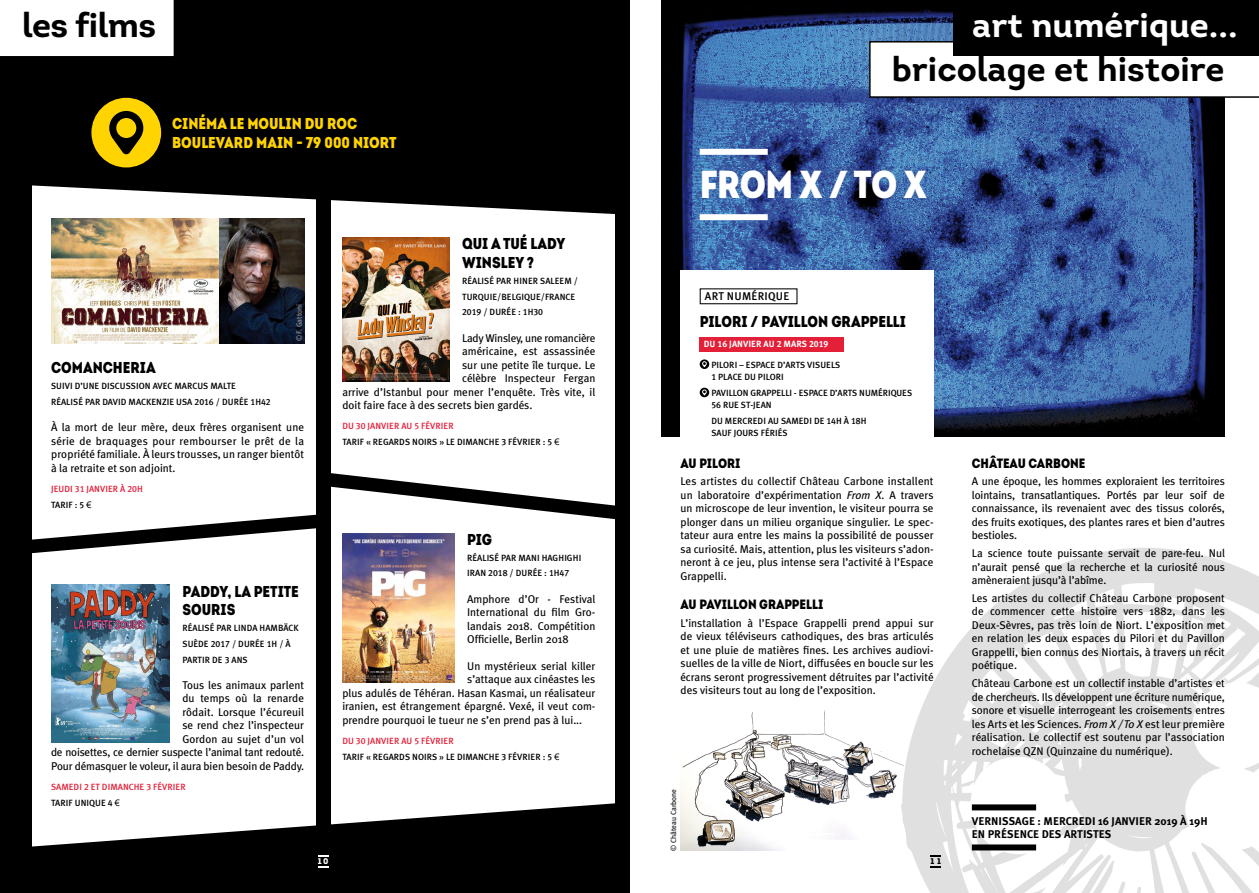
<style>
.page{position:relative;width:1259px;height:893px;background:#fff}
.page>*{position:absolute;margin:0;border:0;box-sizing:border-box;transform-origin:0 0}
.t1{font:900 39px "Intro Condensed";color:#fff}
.t2{font:700 34.5px "Intro";color:#000}
.t3{font:700 34.5px "Intro";color:#fff}
.t4{font:900 15.75px/18.9px "Intro Condensed";color:#000}
.t5{font:900 15.75px/18.9px "Intro Condensed";color:#ffd400}
.t6{font:900 13.5px "Intro Condensed";color:#000}
.t7{font:11.25px/13.5px "Meta Plus";color:#000;text-align:justify}
.t8{font:700 11.25px/13.5px "Meta Plus";color:#000}
.t9{font:11.25px "Meta Plus";letter-spacing:-.02em;color:#000}
.t10{font:11.25px "Meta Plus Medium Caps";letter-spacing:.02em;color:#000}
.t11{font:9px/15.8px "Meta Plus Medium Caps";color:#000}
.t12{font:9px/16.2px "Meta Plus Medium Caps";color:#e41f38}
.t13{font:9px "Meta Plus Bold Caps";color:#fff}
.t14{font:8.25px "Intro Black Alt";color:#fff}
.t15{font:8.25px "Intro Black Alt";color:#000}
.t16{font:7.5px "Meta Plus";color:#000}
.t17{font:7.5px "Meta Plus";color:#9c9e9f}
.s1{color:#000}
.s2{font-family:"Arial";color:#000}
.s3{color:#e41f38}
.s4{font-family:"Arial"}
.s5{font-style:italic}
</style>
<div class="page">
<img style="left:680px;top:710px;width:221px;height:140px">
<div style="left:0;top:30px;width:32px;height:863px;background:#000"></div>
<svg style="left:32px;top:0;width:582px;height:214px;background:#121212"></svg>
<div style="left:614px;top:0;width:15px;height:893px;background:#000"></div>
<svg style="left:32px;top:802px;width:583px;height:91px;fill:#000"></svg>
<div style="left:316px;top:0;width:15px;height:893px;background:#000"></div>
<img style="left:661px;top:0;width:564px;height:436px">
<svg style="left:901px;top:547px;width:358px;height:346px;fill:#e3e3e4"></svg>
<img style="left:218px;top:218px;width:86px;height:126px">
<svg style="left:869px;top:41px;width:390px;height:57px"></svg>
<img style="left:342px;top:237px;width:107px;height:145px">
<img style="left:342px;top:562px;width:112px;height:120px">
<img style="left:51px;top:585px;width:119px;height:158px">
<svg style="left:32px;top:464px;width:598px;height:98px"></svg>
<svg style="left:0;top:0;width:174px;height:56px"></svg>
<div style="left:91px;top:98px;width:70px;height:69px;background:#ffd400;border-radius:50%"></div>
<svg style="left:109px;top:111px;width:34px;height:44px"></svg>
<div style="left:953px;top:0;width:306px;height:55px;background:#000"></div>
<div style="left:972px;top:804px;width:64px;height:6px;background:#000"></div>
<div style="left:972px;top:844px;width:64px;height:6px;background:#000"></div>
<img style="left:51px;top:218px;width:167px;height:126px">
<div style="left:680px;top:270px;width:253px;height:184px;background:#fff"></div>
<div style="left:699px;top:288px;width:98px;height:16px;border:1px solid #000"></div>
<div style="left:699px;top:337px;width:145px;height:15px;background:#e41f38"></div>
<svg style="left:699px;top:359px;width:10px;height:10px"></svg>
<svg style="left:702px;top:361px;width:5px;height:6px"></svg>
<svg style="left:699px;top:388px;width:10px;height:9px"></svg>
<svg style="left:702px;top:389px;width:5px;height:6px"></svg>
<div style="left:699px;top:149px;width:68px;height:6px;background:#fff"></div>
<div style="left:699px;top:214px;width:68px;height:6px;background:#fff"></div>
<h2 class="t2" style="left:22px;top:2px;width:136px">les films</h2>
<h3 class="t5" style="left:172px;top:114px;width:226px">CINÉMA LE MOULIN DU ROC<br>BOULEVARD MAIN - 79 000 NIORT</h3>
<p class="t17" style="left:295px;top:341px;width:39px;rotate:-90deg">© F. Gattoni</p>
<h3 class="t4" style="left:51px;top:358px;width:12px">COMA</h3>
<h3 class="t4" style="left:93px;top:358px;width:65px">NCHERIA</h3>
<p class="t11" style="left:51px;top:378px;width:186px">SUIVI D’UNE DISCUSSION AVEC MARCUS MALTE<br>RÉALISÉ PARDAVID MACKENZIE USA</p>
<p class="t11" style="left:194px;top:394px;width:78px">2016 / DURÉE 1H42</p>
<p class="t7" style="left:51px;top:420px;width:254px">À la mort de leur mère, deux frères organisent une série de braquages pour rembourser le prêt de la propriété familiale. À leurs trousses, un ranger bientôt à la retraite et son adjoint.</p>
<p class="t12" style="left:51px;top:480px;width:92px">JEUDI 31 JANVIER À 20H<br><span class="s1">TARIF:5</span><span class="s2">€</span></p>
<h3 class="t4" style="left:182px;top:581px;width:116px">PADDY, LA PETITE<br>SOURIS</h3>
<p class="t11" style="left:182px;top:620px;width:118px">RÉALISÉ PAR LINDA HAMBÄCK<br>SUÈDE 2017 / DURÉE 1H / À<br>PARTIR DE 3 ANS</p>
<p class="t7" style="left:51px;top:678px;width:254px;text-align:right">Tous les animaux parlent<br>du temps où la renarde<br>rôdait. Lorsque l’écureuil<br>se rend chez l’inspecteur<br>Gordon au sujet d’un vol<br>de noisettes, ce dernier suspecte l’animal tant redouté.<br>Pour démasquer le voleur, il aura bien besoin de Paddy.</p>
<p class="t12" style="left:51px;top:779px;width:135px">SAMEDI 2 ET DIMANCH E 3 FÉVRIER<br><span class="s1">TARIF UNIQUE 4</span> <span class="s2">€</span></p>
<h3 class="t4" style="left:462px;top:234px;width:105px">QUI A TUÉ LADY<br>WINSLEY ?</h3>
<p class="t11" style="left:462px;top:273px;width:118px">RÉALISÉ PAR HINERSALEEM /<br>TURQUIE/BELGIQUE/FRANCE<br>2019 / DURÉE : 1H30</p>
<p class="t9" style="left:462px;top:331px;width:135px">Lady Winsley, une romancière</p>
<p class="t7" style="left:462px;top:344px;width:135px">américaine, est assassinée</p>
<p class="t7" style="left:462px;top:358px;width:135px">sur une petite île turque. Le</p>
<p class="t7" style="left:462px;top:371px;width:135px">célèbre Inspecteur Fergan</p>
<p class="t7" style="left:342px;top:385px;width:254px">arrive d’Istanbul pour mener l’enquête. Très vite, il</p>
<p class="t7" style="left:342px;top:398px;width:191px">doit faire face à des secrets bien gardés.</p>
<p class="t11" style="left:342px;top:418px;width:218px;line-height:16.2px"><span class="s3">DU 30 JANVIER AU 5 FÉVRIER<br></span>TARIF « REGARDS NOIRS » LE DIMANCH E 3 FÉVRIER : 5 <span class="s4">€</span></p>
<h3 class="t4" style="left:467px;top:530px;width:26px">PIG</h3>
<p class="t11" style="left:467px;top:550px;width:116px">RÉALISÉ PAR MANI HAGH IGH I<br>IRAN 2018 / DURÉE : 1H47</p>
<p class="t7" style="left:467px;top:592px;width:130px">Amphore d’Or - Festival International du film Gro&shy;landais 2018. Compétition Officielle, Berlin 2018</p>
<p class="t7" style="left:467px;top:659px;width:130px">Un mystérieux serial killer</p>
<p class="t7" style="left:467px;top:672px;width:130px">s’attaque aux cinéastes les</p>
<p class="t7" style="left:342px;top:686px;width:254px">plus adulés de Téhéran. Hasan Kasmai, un réalisateur</p>
<p class="t7" style="left:342px;top:699px;width:254px">iranien, est étrangement épargné. Vexé, il veut com-</p>
<p class="t7" style="left:342px;top:713px;width:241px">prendre pourquoi le tueur ne s’en prend pas à lui...</p>
<p class="t11" style="left:342px;top:732px;width:218px;line-height:16.2px"><span class="s3">DU 30 JANVIER AU 5 FÉVRIER<br></span>TARIF « REGARDS NOIRS » LE DIMANCH E 3 FÉVRIER : 5 <span class="s4">€</span></p>
<p class="t14" style="left:318px;top:856px;width:12px">10</p>
<h2 class="t3" style="left:972px;top:2px;width:267px">art numérique...</h2>
<h2 class="t2" style="left:892px;top:47px;width:334px">bricolage et histoire</h2>
<h1 class="t1" style="left:699px;top:158px;width:43px">FROM</h1>
<h1 class="t1" style="left:799px;top:158px;width:129px">X / TO X</h1>
<p class="t10" style="left:705px;top:290px;width:86px">ART NUMÉRIQUE</p>
<h3 class="t4" style="left:699px;top:312px;width:88px">PILORI / PAVILL</h3>
<h3 class="t4" style="left:807px;top:312px;width:86px">ON GRAPPELLI</h3>
<p class="t13" style="left:704px;top:339px;width:87px">DU 16 JANVIER AU 2 MARS</p>
<p class="t13" style="left:809px;top:339px;width:21px">2019</p>
<p class="t11" style="left:711px;top:357px;width:38px">PI LORI – ESPACED</p>
<p class="t11" style="left:783px;top:357px;width:19px">’ARTSVISUE</p>
<p class="t11" style="left:831px;top:357px;width:10px">LS</p>
<p class="t11" style="left:711px;top:369px;width:22px">1 P LACEDUPI</p>
<p class="t11" style="left:766px;top:369px;width:18px">LORI</p>
<p class="t11" style="left:711px;top:385px;width:5px">PAVI</p>
<p class="t11" style="left:729px;top:385px;width:14px">LLONG</p>
<p class="t11" style="left:756px;top:385px;width:12px">RAPPE</p>
<p class="t11" style="left:781px;top:385px;width:21px">LLI - ESPACED</p>
<p class="t11" style="left:835px;top:385px;width:18px">’ARTSNU</p>
<p class="t11" style="left:871px;top:385px;width:23px">MÉRIQUES</p>
<p class="t11" style="left:711px;top:397px;width:23px">56 RUEST</p>
<p class="t11" style="left:711px;top:397px;width:48px;line-height:16.2px;text-align:right">-JEAN<br>DU MERCREDIAUSA</p>
<p class="t11" style="left:791px;top:413px;width:13px">MEDIDE</p>
<p class="t11" style="left:826px;top:413px;width:42px">14H À 18H</p>
<p class="t11" style="left:711px;top:425px;width:6px">SAUFJOU</p>
<p class="t11" style="left:748px;top:425px;width:11px">RSFÉ</p>
<p class="t11" style="left:770px;top:425px;width:10px">RIÉS</p>
<p class="t6" style="left:680px;top:454px;width:60px">AU PILORI</p>
<p class="t7" style="left:680px;top:475px;width:254px">Les artistes du collectif Château Carbone installent un laboratoire d’expérimentation <span class="s5">From X</span>. A travers un microscope de leur invention, le visiteur pourra se plonger dans un milieu organique singulier. Le spec&shy;tateur aura entre les mains la possibilité de pousser sa curiosité. Mais, attention, plus les visiteurs s’adon&shy;neront à ce jeu, plus intense sera l’activité à l’Espace Grappelli.</p>
<p class="t6" style="left:680px;top:595px;width:41px">AU PAVILL</p>
<p class="t6" style="left:739px;top:595px;width:74px">ON GRAPPELLI</p>
<p class="t7" style="left:680px;top:616px;width:254px">L’installation à l’Espace Grappelli prend appui sur de vieux téléviseurs cathodiques, des bras articulés et une pluie de matières fines. Les archives audiovi&shy;suelles de la ville de Niort, diffusées en boucle sur les écrans seront progressivement détruites par l’activité des visiteurs tout au long de l’exposition.</p>
<p class="t16" style="left:669px;top:851px;width:63px;rotate:-90deg">© Château Carbone</p>
<p class="t15" style="left:930px;top:856px;width:12px">1 1</p>
<p class="t6" style="left:972px;top:454px;width:115px">CHÂTEAU CARBONE</p>
<p class="t7" style="left:972px;top:475px;width:254px">A une époque, les hommes exploraient les territoires lointains, transatlantiques. Portés par leur soif de connaissance, ils revenaient avec des tissus colorés, des fruits exotiques, des plantes rares et bien d’autres bestioles.</p>
<p class="t7" style="left:972px;top:546px;width:254px">La science toute puissante servait de pare-feu. Nul n’aurait pensé que la recherche et la curiosité nous amèneraient jusqu’à l’abîme.</p>
<p class="t7" style="left:972px;top:591px;width:254px">Les artistes du collectif Château Carbone proposent de commencer cette histoire vers 1882, dans les Deux-Sèvres, pas très loin de Niort. L’exposition met en relation les deux espaces du Pilori et du Pavillon Grappelli, bien connus des Niortais, à travers un récit poétique.</p>
<p class="t7" style="left:972px;top:676px;width:254px">Château Carbone est un collectif instable d’artistes et de chercheurs. Ils développent une écriture numérique, sonore et visuelle interrogeant les croisements entres les Arts et les Sciences. <span class="s5">From X / To X</span> est leur première réalisation. Le collectif est soutenu par l’association rochelaise QZN (Quinzaine du numérique).</p>
<p class="t8" style="left:972px;top:814px;width:237px">VE RNISSAGE : MERCREDI 16 JANVIER 2019 À 19H<br>EN PRÉSE NCE DES ARTISTES</p>
</div>
